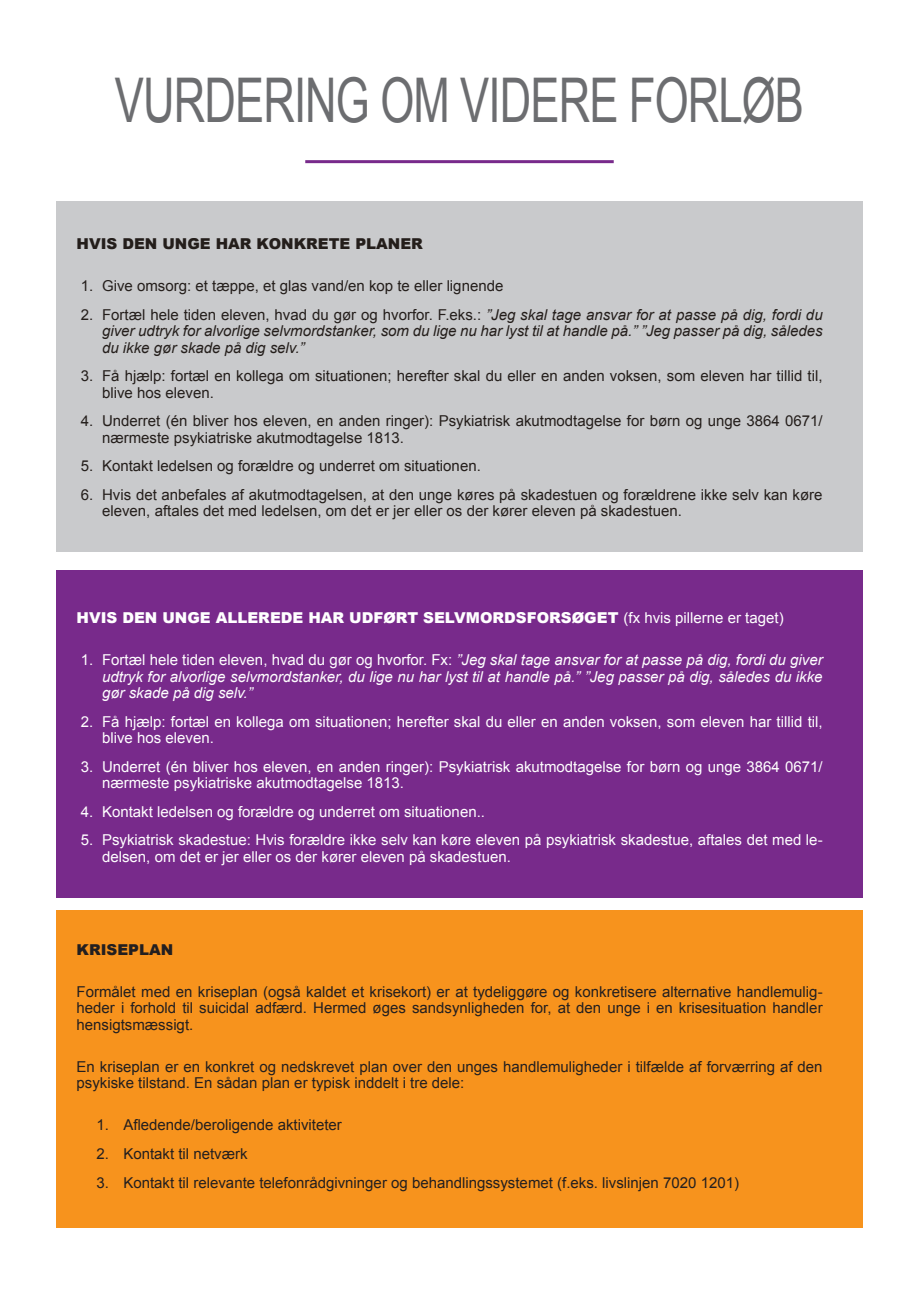
<style>
.page{position:relative;width:919px;height:1289px;background:#fff}
.page>*{position:absolute;margin:0;border:0;box-sizing:border-box;transform-origin:0 0}
.t1{font:61.65px "Arial";letter-spacing:-.02em;color:#6c6d70;scale:.71 1}
.t2{font:15px/16.5px "Arial";color:#241e1b}
.t3{font:15px/16.5px "Arial";color:#231f20;text-align:justify}
.t4{font:15px/16.5px "Arial";color:#fff}
.t5{font:italic 15px/16.5px "Arial";color:#241e1b;text-align:justify}
.t6{font:italic 15px/16.5px "Arial";color:#fff;text-align:justify}
.t7{font:900 15px "Arial";color:#fff}
.t8{font:900 15px "Arial";color:#241e1b}
.t9{font:900 15px "Arial";color:#231f20}
.s1{font-style:normal}
.s2{font-weight:400}
</style>
<div class="page">
<hr style="left:305px;top:160px;width:308px;height:3px;background:#782a8b">
<div style="left:56px;top:201px;width:806px;height:350px;background:#c9cacc"></div>
<div style="left:56px;top:570px;width:806px;height:327px;background:#782a8b"></div>
<div style="left:56px;top:910px;width:806px;height:317px;background:#f7931d"></div>
<p class="t1" style="left:115px;top:60px;width:972px">VURDERING OM VIDERE FORLØB</p>
<p class="t8" style="left:77px;top:233px;width:348px">HVIS DEN UNGE HAR KONKRETE PLANER</p>
<p class="t2" style="left:81px;top:278px;width:424px">1. Give omsorg: et tæppe, et glas vand/en kop te eller lignende</p>
<p class="t5" style="left:102px;top:306px;width:722px;text-indent:-21px"><span class="s1">2. Fortæl hele tiden eleven, hvad du gør og hvorfor. F.eks.:</span> ”Jeg skal tage ansvar for at passe på dig, fordi du giver udtryk for alvorlige selvmordstanker, som du lige nu har lyst til at handle på.” ”Jeg passer på dig, således du ikke gør skade på dig selv.”</p>
<p class="t2" style="left:102px;top:368px;width:722px;text-indent:-21px">3. Få hjælp: fortæl en kollega om situationen; herefter skal du eller en anden voksen, som eleven har tillid til, blive hos eleven.</p>
<p class="t2" style="left:102px;top:413px;width:722px;text-indent:-21px">4. Underret (én bliver hos eleven, en anden ringer): Psykiatrisk akutmodtagelse for børn og unge 3864 0671/ nærmeste psykiatriske akutmodtagelse 1813.</p>
<p class="t2" style="left:81px;top:458px;width:401px">5. Kontakt ledelsen og forældre og underret om situationen.</p>
<p class="t2" style="left:102px;top:486px;width:722px;text-indent:-21px">6. Hvis det anbefales af akutmodtagelsen, at den unge køres på skadestuen og forældrene ikke selv kan køre eleven, aftales det med ledelsen, om det er jer eller os der kører eleven på skadestuen.</p>
<p class="t7" style="left:77px;top:607px;width:708px">HVIS DEN UNGE ALLEREDE HAR UDFØRT SELVMORDSFORSØGET <span class="s2">(</span><span class="s2">fx hvis pillerne er taget</span><span class="s2">)</span></p>
<p class="t6" style="left:102px;top:652px;width:722px;text-indent:-21px"><span class="s1">1. Fortæl hele tiden eleven, hvad du gør og hvorfor. Fx:</span> ”Jeg skal tage ansvar for at passe på dig, fordi du giver udtryk for alvorlige selvmordstanker, du lige nu har lyst til at handle på.” ”Jeg passer på dig, således du ikke gør skade på dig selv.”</p>
<p class="t4" style="left:102px;top:713px;width:722px;text-indent:-21px">2. Få hjælp: fortæl en kollega om situationen; herefter skal du eller en anden voksen, som eleven har tillid til, blive hos eleven.</p>
<p class="t4" style="left:102px;top:758px;width:722px;text-indent:-21px">3. Underret (én bliver hos eleven, en anden ringer): Psykiatrisk akutmodtagelse for børn og unge 3864 0671/ nærmeste psykiatriske akutmodtagelse 1813.</p>
<p class="t4" style="left:81px;top:803px;width:405px">4. Kontakt ledelsen og forældre og underret om situationen..</p>
<p class="t4" style="left:102px;top:832px;width:722px;text-indent:-21px">5. Psykiatrisk skadestue: Hvis forældre ikke selv kan køre eleven på psykiatrisk skadestue, aftales det med le&shy;delsen, om det er jer eller os der kører eleven på skadestuen.</p>
<p class="t9" style="left:77px;top:938px;width:98px">KRISEPLAN</p>
<p class="t3" style="left:77px;top:983px;width:747px">Formålet med en kriseplan (også kaldet et krisekort) er at tydeliggøre og konkretisere alternative handlemulig&shy;heder i forhold til suicidal adfærd. Hermed øges sandsynligheden for, at den unge i en krisesituation handler hensigtsmæssigt.</p>
<p class="t3" style="left:77px;top:1058px;width:747px">En kriseplan er en konkret og nedskrevet plan over den unges handlemuligheder i tilfælde af forværring af den psykiske tilstand. En sådan plan er typisk inddelt i tre dele:</p>
<p class="t3" style="left:96px;top:1117px;width:247px">1. Afledende/beroligende aktiviteter</p>
<p class="t3" style="left:96px;top:1145px;width:153px">2. Kontakt til netværk</p>
<p class="t3" style="left:96px;top:1174px;width:644px">3. Kontakt til relevante telefonrådgivninger og behandlingssystemet (f.eks. livslinjen 7020 1201)</p>
</div>
